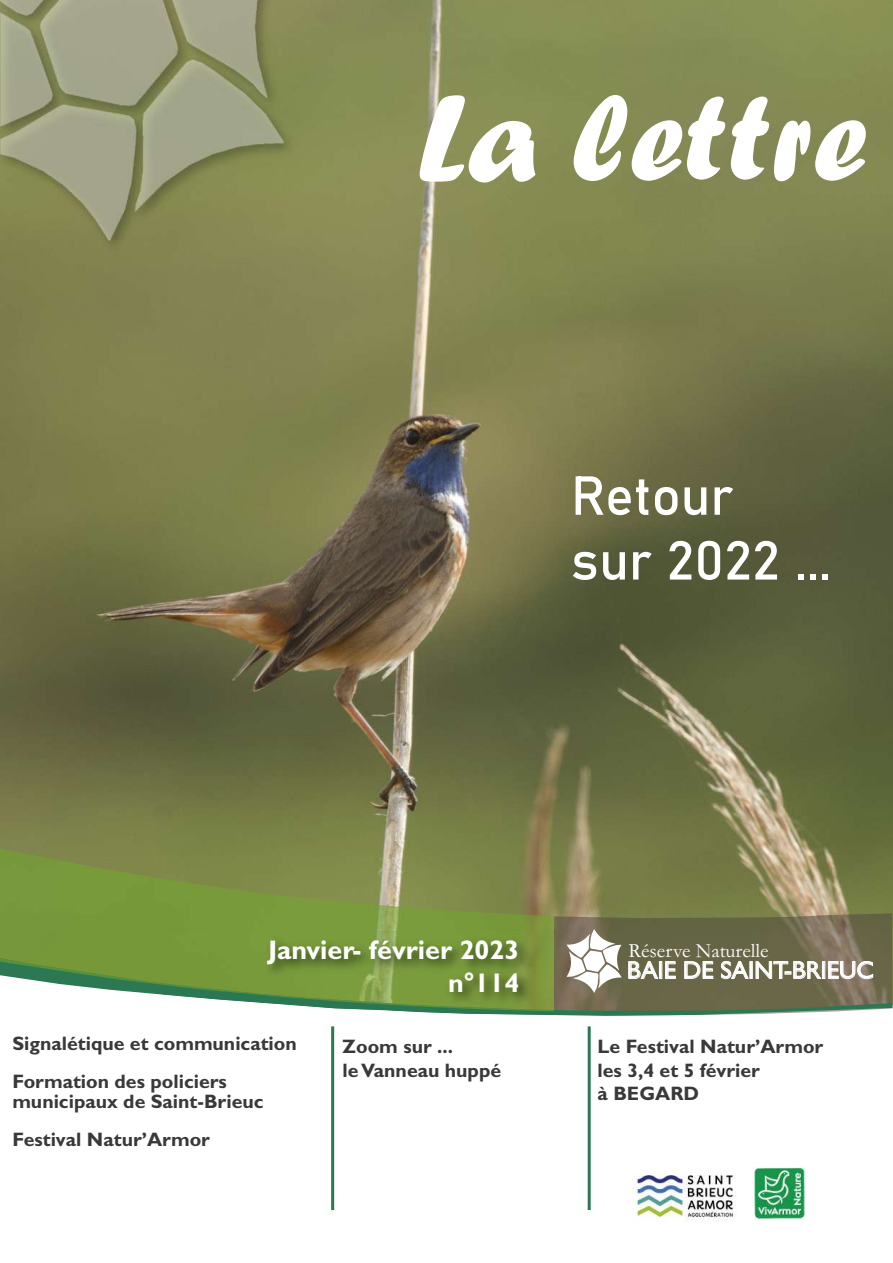
<style>
.page{position:relative;width:893px;height:1263px;background:#fff}
.page>*{position:absolute;margin:0;border:0;box-sizing:border-box;transform-origin:0 0}
.t1{font:127.5px "Forte";color:#fff}
.t2{font:54px/64.8px "Bahnschrift";color:#fff}
.t3{font:700 27px/32.4px "Gill Sans";color:#fff;text-align:right}
.t4{font:24.6px "Gill Sans";color:#fff}
.t5{font:20.4px "Garamond";color:#fff}
.t6{font:700 19.5px/23.4px "Gill Sans";color:#39383a}
</style>
<div class="page">
<img style="left:0;top:274px;width:893px;height:735px">
<img style="left:0;top:0;width:893px;height:274px">
<img style="left:0;top:0;width:285px;height:241px">
<img style="left:554px;top:913px;width:338px;height:45px">
<svg style="left:0;top:958px;width:892px;height:58px;fill:#6a694c"></svg>
<svg style="left:567px;top:929px;width:55px;height:64px"></svg>
<hr style="left:588px;top:1026px;width:3px;height:184px;background:#2b7852">
<hr style="left:331px;top:1026px;width:3px;height:184px;background:#2b7852">
<img style="left:632px;top:1175px;width:104px;height:47px">
<img style="left:0;top:848px;width:554px;height:110px">
<svg style="left:0;top:958px;width:162px;height:27px;background:#639350"></svg>
<img style="left:162px;top:1015px;width:393px;height:1px">
<img style="left:162px;top:930px;width:393px;height:55px">
<img style="left:162px;top:985px;width:393px;height:30px">
<img style="left:162px;top:983px;width:392px;height:28px">
<svg style="left:788px;top:1167px;width:18px;height:49px"></svg>
<img style="left:754px;top:1168px;width:51px;height:51px">
<h1 class="t1" style="left:417px;top:62px;width:451px">La lettre</h1>
<h2 class="t2" style="left:571px;top:464px;width:262px">Retour<br>sur 2022 ...</h2>
<h3 class="t3" style="left:268px;top:933px;width:253px">Janvier- février 2023 n°114</h3>
<p class="t6" style="left:12px;top:1024px;width:286px;line-height:38.4px">Signalétique et communication<br>Formation des policiers</p>
<p class="t6" style="left:12px;top:1082px;width:253px;line-height:38.4px">municipaux de Saint-Brieuc<br>Festival Natur’Armor</p>
<p class="t6" style="left:343px;top:1035px;width:160px">Zoom sur ... leVanneau huppé</p>
<p class="t5" style="left:628px;top:938px;width:142px">Réserve Naturelle</p>
<p class="t4" style="left:627px;top:955px;width:248px">BAIE DE SAINT-BRIEUC</p>
<p class="t6" style="left:598px;top:1035px;width:227px">Le Festival Natur’Armor les 3,4 et 5 février<br>à BEGARD</p>
</div>
